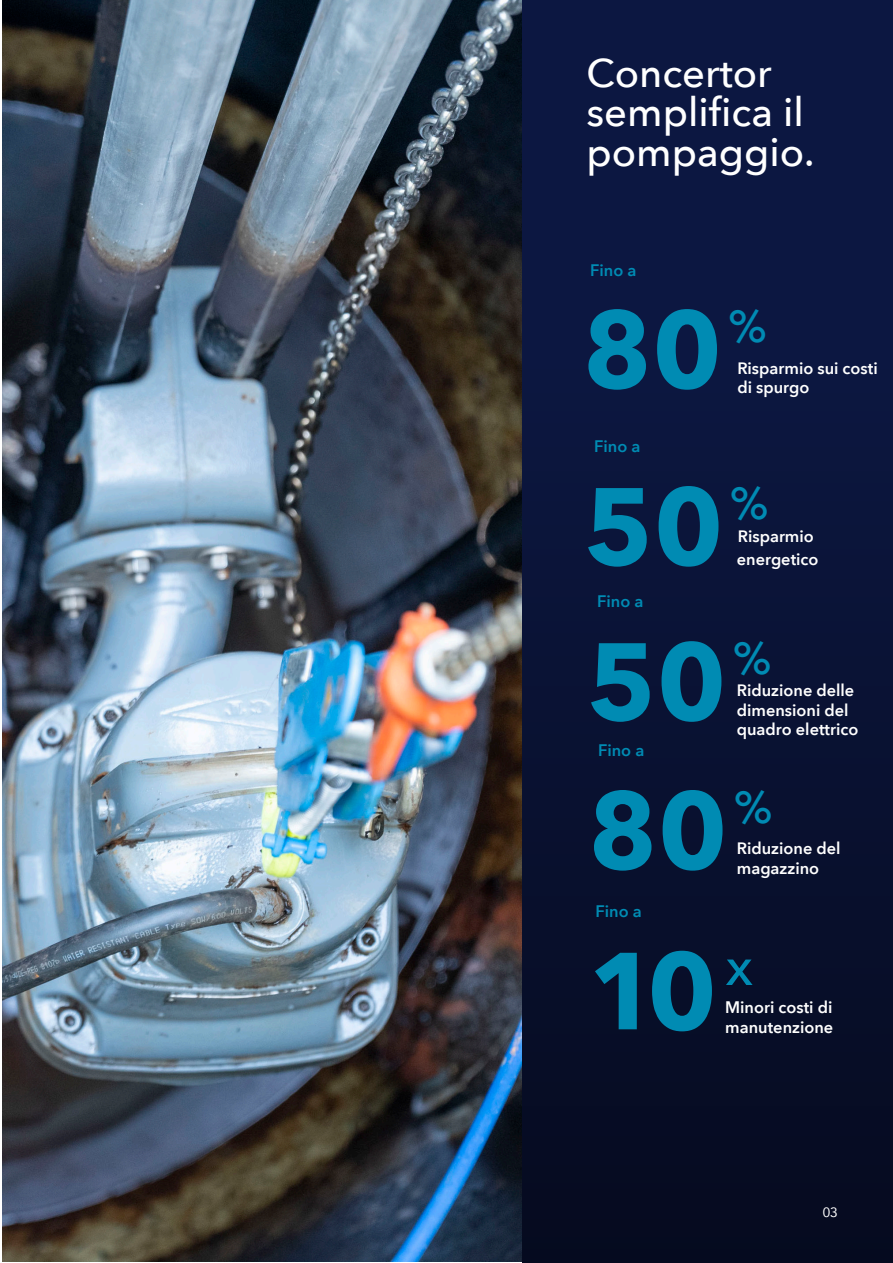
<style>
.page{position:relative;width:893px;height:1263px;background:#fff}
.page>*{position:absolute;margin:0;border:0;box-sizing:border-box;transform-origin:0 0}
.Body{font:700 108.15px "Avenir Next";color:#008bb3}
.Body-2{font:500 44.7px "Avenir Next";color:#008bb3}
.Body-3{font:500 40.05px/39.5px "Avenir Next";color:#fff}
.Body-4{font:600 16.35px/19.6px "Avenir Next";color:#fff}
.Body-5{font:600 16.35px "Avenir Next";color:#008bb3}
.t1{font:13.5px "Avenir";color:#fff}
</style>
<div class="page">
<img style="left:3px;top:0;width:519px;height:1262px">
<div style="left:522px;top:0;width:371px;height:1263px;background:linear-gradient(to bottom,#0d1a48,#060b21)"></div>
<p class="Body-3" style="left:586px;top:52px;width:230px">Concertor semplifica il pompaggio.</p>
<p class="Body-5" style="left:590px;top:257px;width:48px">Fino a</p>
<p class="Body" style="left:582px;top:256px;width:141px">80</p>
<p class="Body-2" style="left:728px;top:289px;width:40px">%</p>
<p class="Body-4" style="left:737px;top:358px;width:142px">Risparmio sui costi di spurgo</p>
<p class="Body-5" style="left:594px;top:432px;width:48px">Fino a</p>
<p class="Body" style="left:584px;top:433px;width:141px">50</p>
<p class="Body-2" style="left:730px;top:466px;width:40px">%</p>
<p class="Body-4" style="left:737px;top:525px;width:83px;line-height:22.5px">Risparmio energetico</p>
<p class="Body-5" style="left:597px;top:587px;width:48px">Fino a</p>
<h1 class="Body" style="left:587px;top:588px;width:141px">50</h1>
<h2 class="Body-2" style="left:733px;top:621px;width:40px">%</h2>
<p class="Body-4" style="left:737px;top:680px;width:123px">Riduzione delle dimensioni del quadro elettrico</p>
<p class="Body-5" style="left:598px;top:736px;width:48px">Fino a</p>
<p class="Body" style="left:588px;top:737px;width:141px">80</p>
<p class="Body-2" style="left:734px;top:770px;width:40px">%</p>
<p class="Body-4" style="left:737px;top:838px;width:105px">Riduzione del magazzino</p>
<p class="Body-5" style="left:596px;top:897px;width:48px">Fino a</p>
<p class="Body" style="left:588px;top:898px;width:166px">10<sup>x</sup></p>
<p class="Body-4" style="left:725px;top:997px;width:109px">Minori costi di manutenzione</p>
<p class="t1" style="left:823px;top:1201px;width:17px">03</p>
</div>
